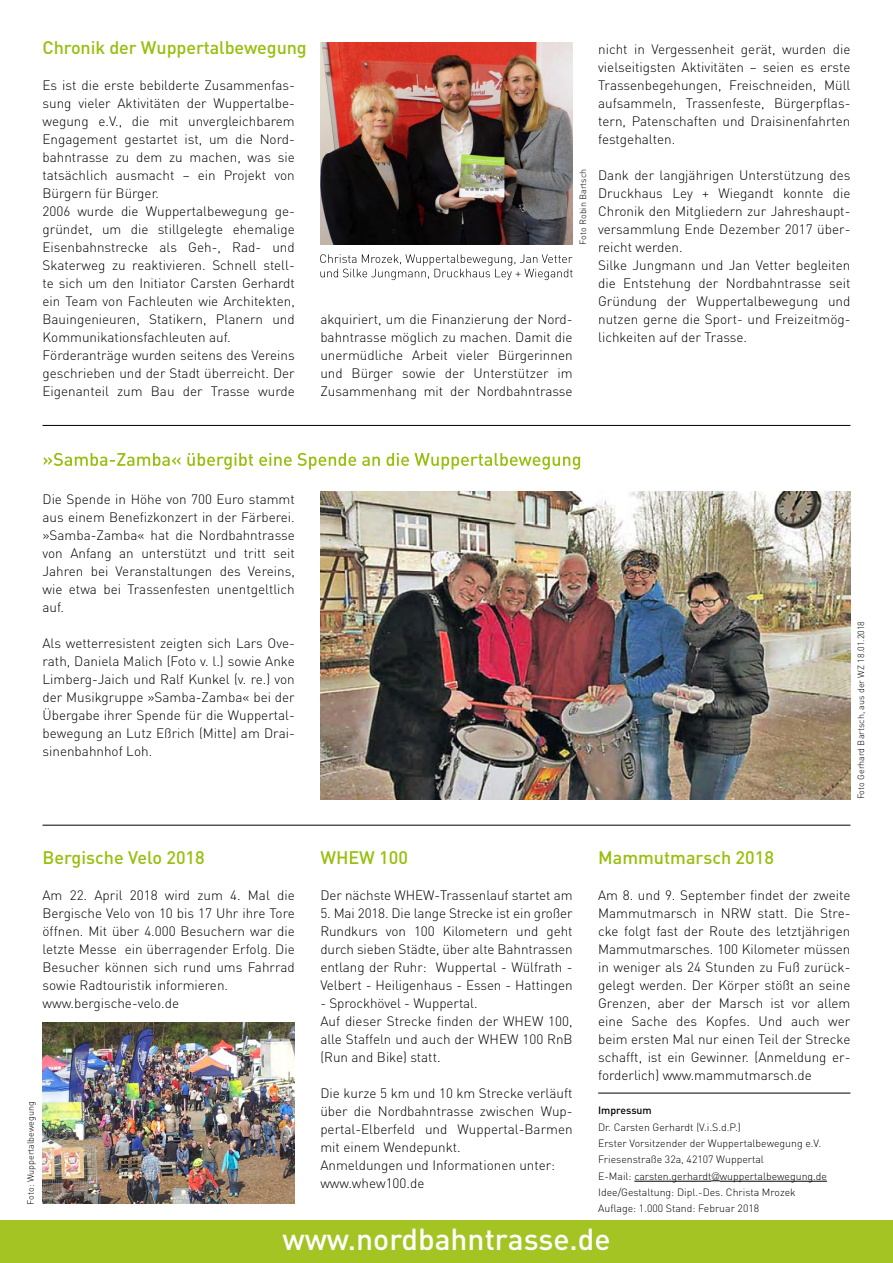
<style>
.page{position:relative;width:893px;height:1263px;background:#fff}
.page>*{position:absolute;margin:0;border:0;box-sizing:border-box;transform-origin:0 0}
.t1{font:500 30px "DIN";color:#fff}
.t2{font:500 18px "DIN";color:#97bf0d}
.t3{font:300 13.5px/18px "DIN";color:#000;text-align:justify}
.t4{font:300 10.5px "DIN";color:#000}
.t5{font:500 10.5px "DIN";color:#000}
.t6{font:300 9px "DIN";color:#000}
.s1{font-family:"Helvetica Neue LT Std";font-weight:100}
</style>
<div class="page">
<div style="left:0;top:1220px;width:893px;height:43px;background:#a4c424"></div>
<img style="left:43px;top:1023px;width:252px;height:180px">
<hr style="left:634px;top:1181px;width:77px;height:1px;background:#000">
<hr style="left:720px;top:1181px;width:107px;height:1px;background:#000">
<img style="left:321px;top:43px;width:251px;height:201px">
<svg style="left:320px;top:254px;width:253px;height:26px"></svg>
<hr style="left:43px;top:425px;width:807px;height:1px;background:#000">
<svg style="left:44px;top:453px;width:536px;height:17px"></svg>
<img style="left:320px;top:491px;width:530px;height:309px">
<hr style="left:43px;top:825px;width:807px;height:1px;background:#000">
<hr style="left:598px;top:1093px;width:252px;height:1px;background:#000">
<p class="t2" style="left:43px;top:36px;width:266px">Chronik der Wuppertalbewegung</p>
<p class="t3" style="left:43px;top:76px;width:254px">Es ist die erste bebilderte Zusammenfas&shy;sung vieler Aktivitäten der Wuppertalbe&shy;wegung e.V., die mit unvergleichbarem Engagement gestartet ist, um die Nord&shy;bahntrasse zu dem zu machen, was sie tatsächlich ausmacht – ein Projekt von Bürgern für Bürger.</p>
<p class="t3" style="left:43px;top:202px;width:254px">2006 wurde die Wuppertalbewegung ge&shy;gründet, um die stillgelegte ehemalige Eisenbahnstrecke als Geh-, Rad- und Skaterweg zu reaktivieren. Schnell stell&shy;te sich um den Initiator Carsten Gerhardt ein Team von Fachleuten wie Architekten, Bauingenieuren, Statikern, Planern und Kommunikationsfachleuten auf.</p>
<p class="t3" style="left:43px;top:346px;width:254px">Förderanträge wurden seitens des Vereins geschrieben und der Stadt überreicht. Der Eigenanteil zum Bau der Trasse wurde</p>
<p class="t6" style="left:577px;top:244px;width:77px;rotate:-90deg">Foto Robin Bartsch</p>
<p class="t3" style="left:320px;top:310px;width:254px">akquiriert, um die Finanzierung der Nord&shy;bahntrasse möglich zu machen. Damit die unermüdliche Arbeit vieler Bürgerinnen und Bürger sowie der Unterstützer im</p>
<p class="t3" style="left:320px;top:382px;width:254px">Zusammenhang mit der Nordbahntrasse</p>
<p class="t3" style="left:598px;top:40px;width:254px">nicht in Vergessenheit gerät, wurden die vielseitigsten Aktivitäten – seien es erste Trassenbegehungen, Freischneiden, Müll aufsammeln, Trassenfeste, Bürgerpflas&shy;tern, Patenschaften und Draisinenfahrten festgehalten.</p>
<p class="t3" style="left:598px;top:166px;width:254px">Dank der langjährigen Unterstützung des Druckhaus Ley + Wiegandt konnte die Chronik den Mitgliedern zur Jahreshaupt&shy;versammlung Ende Dezember 2017 über&shy;reicht werden.</p>
<p class="t3" style="left:598px;top:256px;width:254px">Silke Jungmann und Jan Vetter begleiten die Entstehung der Nordbahntrasse seit Gründung der Wuppertalbewegung und nutzen gerne die Sport- und Freizeitmög&shy;lichkeiten auf der Trasse.</p>
<p class="t3" style="left:43px;top:490px;width:254px">Die Spende in Höhe von 700 Euro stammt aus einem Benefizkonzert in der Färberei.</p>
<p class="t3" style="left:43px;top:526px;width:254px">»Samba-Zamba« hat die Nordbahntrasse</p>
<p class="t3" style="left:43px;top:544px;width:254px">von Anfang an unterstützt und tritt seit</p>
<p class="t3" style="left:43px;top:562px;width:254px">Jahren bei Veranstaltungen des Vereins, wie etwa bei Trassenfesten unentgeltlich auf.</p>
<p class="t3" style="left:43px;top:634px;width:254px">Als wetterresistent zeigten sich Lars Ove&shy;rath, Daniela Malich (Foto v. l.) sowie Anke Limberg-Jaich und Ralf Kunkel (v. re.) von der Musikgruppe »Samba-Zamba« bei der Übergabe ihrer Spende für die Wuppertal&shy;bewegung an Lutz Eßrich (Mitte) am Drai&shy;sinenbahnhof Loh.</p>
<p class="t2" style="left:43px;top:846px;width:164px">Bergische Velo 2018</p>
<p class="t3" style="left:43px;top:886px;width:254px">Am 22. April 2018 wird zum 4. Mal die</p>
<p class="t3" style="left:43px;top:904px;width:254px">Bergische Velo von 10 bis 17 Uhr ihre Tore</p>
<p class="t3" style="left:43px;top:922px;width:254px">öffnen. Mit über 4.000 Besuchern war die</p>
<p class="t3" style="left:43px;top:940px;width:254px">letzte Messe ein überragender Erfolg. Die Besucher können sich rund ums Fahrrad sowie Radtouristik informieren.</p>
<p class="t3" style="left:43px;top:994px;width:138px">www.bergische-velo.de</p>
<p class="t6" style="left:25px;top:1204px;width:105px;rotate:-90deg">Foto: Wuppertalbewegung</p>
<p class="t2" style="left:320px;top:846px;width:89px">WHEW 100</p>
<p class="t3" style="left:320px;top:886px;width:254px">Der nächste WHEW-Trassenlauf startet am</p>
<p class="t3" style="left:320px;top:904px;width:254px">5. Mai 2018. Die lange Strecke ist ein großer</p>
<p class="t3" style="left:320px;top:922px;width:254px">Rundkurs von 100 Kilometern und geht durch sieben Städte, über alte Bahntrassen entlang der Ruhr: Wuppertal - Wülfrath - Velbert - Heiligenhaus - Essen - Hattingen</p>
<p class="t3" style="left:320px;top:994px;width:159px">- Sprockhövel - Wuppertal.</p>
<p class="t3" style="left:320px;top:1012px;width:254px">Auf dieser Strecke finden der WHEW 100, alle Staffeln und auch der WHEW 100 RnB (Run and Bike) statt.</p>
<p class="t3" style="left:320px;top:1084px;width:254px">Die kurze 5 km und 10 km Strecke verläuft über die Nordbahntrasse zwischen Wup&shy;pertal-Elberfeld und Wuppertal-Barmen mit einem Wendepunkt.</p>
<p class="t3" style="left:320px;top:1156px;width:236px">Anmeldungen und Informationen unter:</p>
<p class="t3" style="left:320px;top:1174px;width:106px">www.whew100.de</p>
<p class="t6" style="left:855px;top:799px;width:180px;rotate:-90deg">Foto Gerhard Bartsch, aus der WZ 18.01.2018</p>
<p class="t2" style="left:598px;top:846px;width:177px">Mammutmarsch 2018</p>
<p class="t3" style="left:598px;top:886px;width:254px">Am 8. und 9. September findet der zweite Mammutmarsch in NRW statt. Die Stre&shy;cke folgt fast der Route des letztjährigen Mammutmarsches. 100 Kilometer müssen in weniger als 24 Stunden zu Fuß zurück&shy;gelegt werden. Der Körper stößt an seine Grenzen, aber der Marsch ist vor allem eine Sache des Kopfes. Und auch wer beim ersten Mal nur einen Teil der Strecke schafft, ist ein Gewinner. (Anmeldung er&shy;forderlich) www.mammutmarsch.de</p>
<p class="t5" style="left:598px;top:1104px;width:55px">Impressum</p>
<p class="t4" style="left:598px;top:1120px;width:144px">Dr. Carsten Gerhardt (V.i.S.d.P.)</p>
<p class="t4" style="left:598px;top:1137px;width:225px">Erster Vorsitzender der Wuppertalbewegung e.V.</p>
<p class="t4" style="left:598px;top:1153px;width:167px">Friesenstraße 32a, 42107 Wuppertal</p>
<p class="t4" style="left:598px;top:1169px;width:230px">E-Mail: carsten.gerhardt<span class="s1">@</span>wuppertalbewegung.de</p>
<p class="t4" style="left:598px;top:1186px;width:199px">Idee/Gestaltung: Dipl.-Des. Christa Mrozek</p>
<p class="t4" style="left:598px;top:1202px;width:163px">Auflage: 1.000 Stand: Februar 2018</p>
<p class="t1" style="left:282px;top:1220px;width:330px">www.nordbahntrasse.de</p>
</div>
